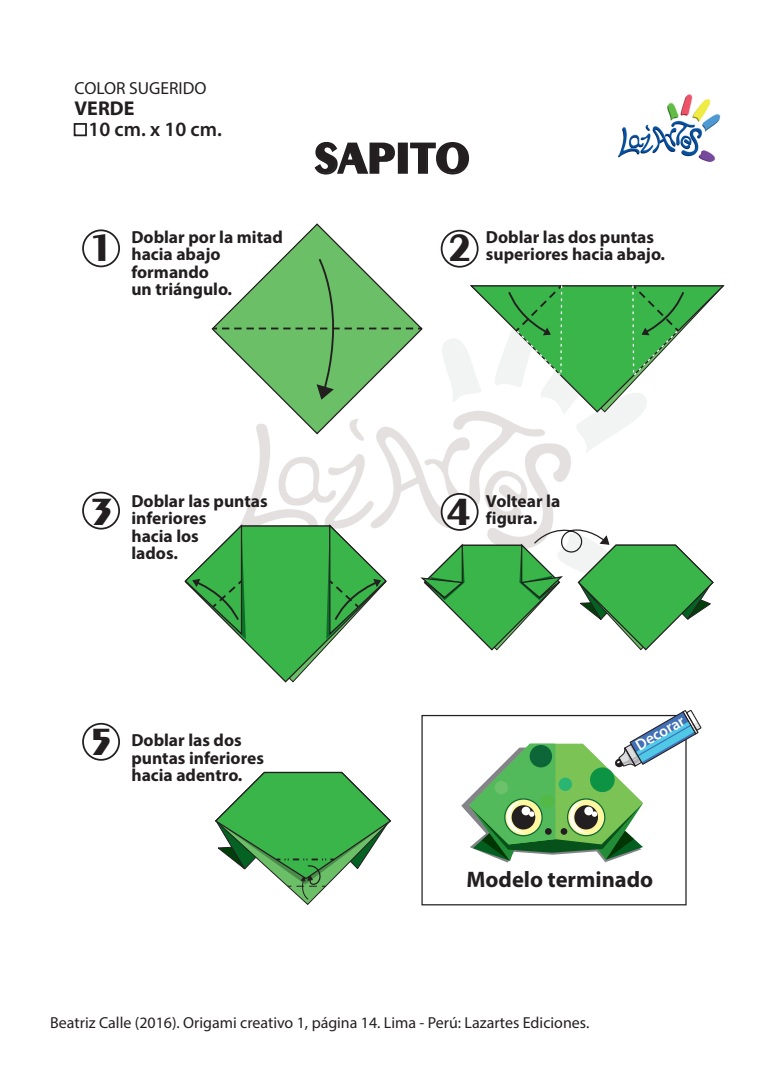
<style>
.page{position:relative;width:780px;height:1088px;background:#fff}
.page>*{position:absolute;margin:0;border:0;box-sizing:border-box;transform-origin:0 0}
.t1{font:700 45px "Exotic 350 BT";color:#231f20}
.t2{font:700 40px "Exotic 350 BT";color:#231f20}
.t3{font:700 22.5px "Myriad Pro";color:#231f20}
.t4{font:600 20.38px "Myriad Pro";color:#231f20}
.t5{font:700 20px "Myriad Pro";color:#231f20}
.t6{font:700 17.5px/17.5px "Myriad Pro";color:#231f20}
.t7{font:17.5px "Myriad Pro";color:#231f20}
.t8{font:16px "Myriad Pro";color:#231f20}
.t9{font:600 15.75px "Myriad Pro";color:#fff}
</style>
<div class="page">
<img style="left:241px;top:339px;width:401px;height:189px">
<div style="left:421px;top:715px;width:265px;height:190px;background:#fff;border:1px solid #231f20"></div>
<svg style="left:314px;top:141px;width:81px;height:34px"></svg>
<div style="left:398px;top:143px;width:10px;height:31px;border:2px solid #231f20"></div>
<svg style="left:410px;top:142px;width:60px;height:33px"></svg>
<div style="left:440px;top:230px;width:38px;height:38px;border:2px solid #231f20;border-radius:50%"></div>
<div style="left:82px;top:492px;width:38px;height:37px;border:2px solid #231f20;border-radius:50%"></div>
<div style="left:441px;top:494px;width:36px;height:36px;background:#fff;border-radius:50%"></div>
<div style="left:440px;top:493px;width:38px;height:38px;border:2px solid #231f20;border-radius:50%"></div>
<div style="left:82px;top:229px;width:38px;height:38px;border:2px solid #231f20;border-radius:50%"></div>
<img style="left:619px;top:94px;width:101px;height:67px">
<svg style="left:461px;top:710px;width:241px;height:152px"></svg>
<svg style="left:211px;top:223px;width:212px;height:212px"></svg>
<svg style="left:213px;top:257px;width:209px;height:144px"></svg>
<svg style="left:468px;top:285px;width:256px;height:128px"></svg>
<svg style="left:184px;top:524px;width:203px;height:159px"></svg>
<div style="left:82px;top:723px;width:38px;height:38px;border:2px solid #231f20;border-radius:50%"></div>
<svg style="left:420px;top:528px;width:294px;height:123px"></svg>
<svg style="left:215px;top:771px;width:177px;height:134px"></svg>
<div style="left:74px;top:123px;width:13px;height:13px;border:2px solid #231f20"></div>
<p class="t7" style="left:75px;top:78px;width:133px">COLOR SUGERIDO</p>
<p class="t5" style="left:75px;top:95px;width:61px">VERDE</p>
<p class="t4" style="left:88px;top:116px;width:135px">10 cm. x 10 cm.</p>
<h2 class="t2" style="left:89px;top:224px;width:26px">1</h2>
<p class="t6" style="left:131px;top:228px;width:153px">Doblar por la mitad hacia abajo formando<br>un triángulo.</p>
<h1 class="t1" style="left:314px;top:131px;width:157px">SAPITO</h1>
<h2 class="t2" style="left:448px;top:224px;width:24px">2</h2>
<p class="t6" style="left:486px;top:228px;width:169px">Doblar las dos puntas</p>
<p class="t6" style="left:486px;top:245px;width:181px">superiores hacia abajo.</p>
<p class="t6" style="left:131px;top:491px;width:138px">Doblar las puntas inferiores<br>hacia los<br>lados.</p>
<p class="t6" style="left:486px;top:491px;width:76px">Voltear la figura.</p>
<h2 class="t2" style="left:92px;top:488px;width:22px">3</h2>
<h2 class="t2" style="left:446px;top:488px;width:26px">4</h2>
<h2 class="t2" style="left:91px;top:718px;width:22px">5</h2>
<p class="t9" style="left:631px;top:737px;width:55px;rotate:-30deg">Decorar</p>
<p class="t6" style="left:131px;top:731px;width:134px">Doblar las dos puntas inferiores hacia adentro.</p>
<p class="t3" style="left:466px;top:865px;width:188px">Modelo terminado</p>
<p class="t8" style="left:50px;top:1013px;width:540px">Beatriz Calle (2016). Origami creativo 1, página 14. Lima - Perú: Lazartes Ediciones.</p>
</div>
